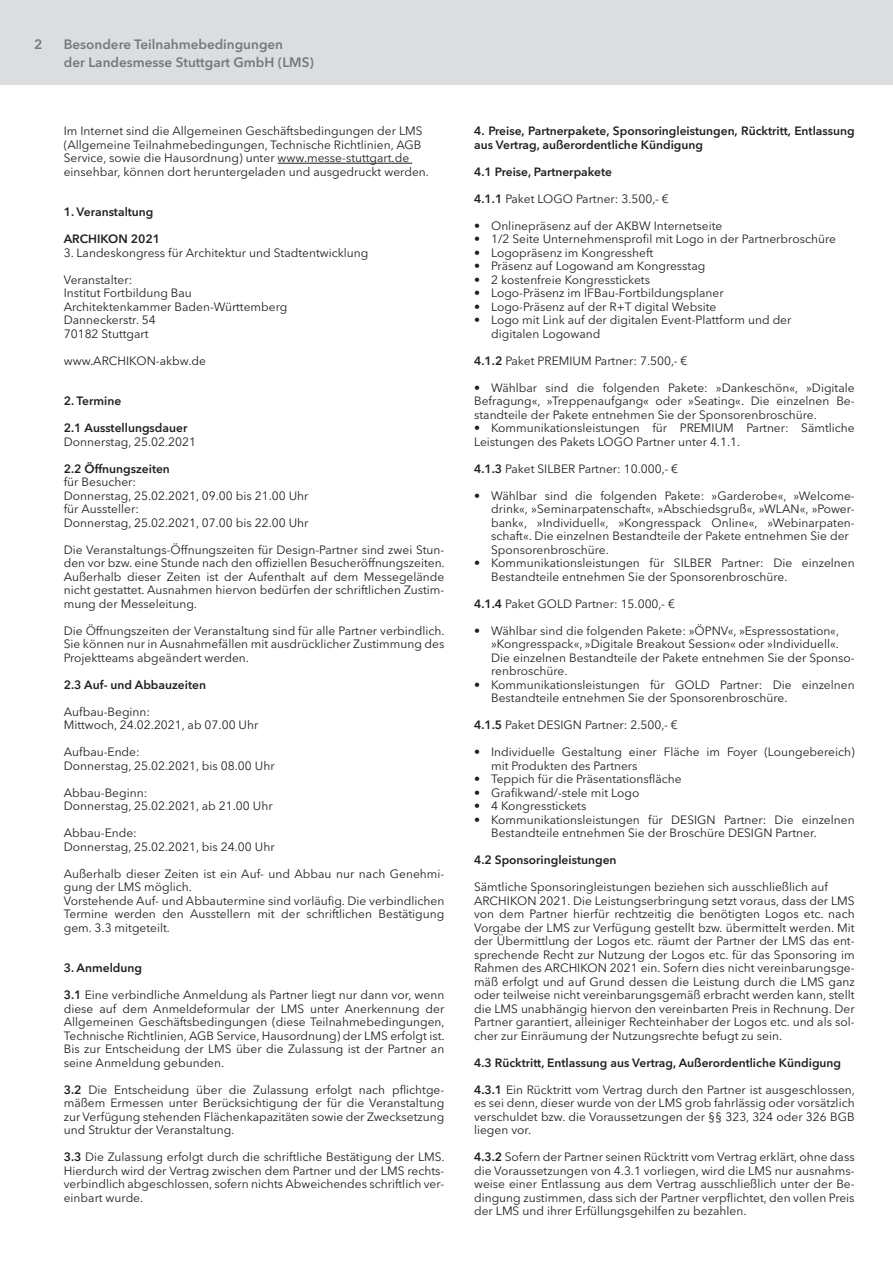
<style>
.page{position:relative;width:893px;height:1263px;background:#fff}
.page>*{position:absolute;margin:0;border:0;box-sizing:border-box;transform-origin:0 0}
.t1{font:600 13.5px/18px "Avenir Next LT Pro";color:#76787b}
.t2{font:12px/13.5px "Avenir Next LT Pro";color:#231f20}
.t3{font:600 12px/13.5px "Avenir Next LT Pro";color:#231f20}
.s1{font-weight:600}
</style>
<div class="page">
<div style="left:0;top:0;width:893px;height:85px;background:#dcdddf"></div>
<hr style="left:278px;top:163px;width:134px;height:1px;background:#231f20">
<p class="t1" style="left:34px;top:36px;width:10px">2</p>
<p class="t1" style="left:64px;top:36px;width:252px">Besondere Teilnahmebedingungen<br>der Landesmesse Stuttgart GmbH (LMS)</p>
<p class="t2" style="left:64px;top:124px;width:367px">Im Internet sind die Allgemeinen Geschäftsbedingungen der LMS (Allgemeine Teilnahmebedingungen, Technische Richtlinien, AGB Service, sowie die Hausordnung) unter www.messe-stuttgart.de einsehbar, können dort heruntergeladen und ausgedruckt werden.</p>
<p class="t3" style="left:64px;top:205px;width:91px">1. Veranstaltung</p>
<p class="t3" style="left:64px;top:232px;width:98px">ARCHIKON 2021</p>
<p class="t2" style="left:64px;top:246px;width:306px">3. Landeskongress für Architektur und Stadtentwicklung</p>
<p class="t2" style="left:64px;top:273px;width:225px">Veranstalter:<br>Institut Fortbildung Bau<br>Architektenkammer Baden-Württemberg<br>Danneckerstr. 54<br>70182 Stuttgart</p>
<p class="t2" style="left:64px;top:354px;width:144px">www.ARCHIKON-akbw.de</p>
<p class="t3" style="left:64px;top:394px;width:59px">2. Termine</p>
<p class="t3" style="left:64px;top:421px;width:125px">2.1 Ausstellungsdauer</p>
<p class="t2" style="left:64px;top:435px;width:134px">Donnerstag, 25.02.2021</p>
<p class="t3" style="left:64px;top:462px;width:108px">2.2 Öffnungszeiten</p>
<p class="t2" style="left:64px;top:475px;width:246px">für Besucher:<br>Donnerstag, 25.02.2021, 09.00 bis 21.00 Uhr für Aussteller:<br>Donnerstag, 25.02.2021, 07.00 bis 22.00 Uhr</p>
<p class="t2" style="left:64px;top:543px;width:382px;text-align:justify">Die Veranstaltungs-Öffnungszeiten für Design-Partner sind zwei Stun&shy;den vor bzw. eine Stunde nach den offiziellen Besucheröffnungszeiten.<br>Außerhalb dieser Zeiten ist der Aufenthalt auf dem Messegelände nicht gestattet. Ausnahmen hiervon bedürfen der schriftlichen Zustim&shy;mung der Messeleitung.</p>
<p class="t2" style="left:64px;top:624px;width:382px;text-align:justify">Die Öffnungszeiten der Veranstaltung sind für alle Partner verbindlich.<br>Sie können nur in Ausnahmefällen mit ausdrücklicher Zustimmung des Projektteams abgeändert werden.</p>
<p class="t3" style="left:64px;top:678px;width:144px">2.3 Auf- und Abbauzeiten</p>
<p class="t2" style="left:64px;top:705px;width:196px">Aufbau-Beginn:<br>Mittwoch, 24.02.2021, ab 07.00 Uhr</p>
<p class="t2" style="left:64px;top:745px;width:212px">Aufbau-Ende:<br>Donnerstag, 25.02.2021, bis 08.00 Uhr</p>
<p class="t2" style="left:64px;top:786px;width:210px">Abbau-Beginn:<br>Donnerstag, 25.02.2021, ab 21.00 Uhr</p>
<p class="t2" style="left:64px;top:826px;width:212px">Abbau-Ende:<br>Donnerstag, 25.02.2021, bis 24.00 Uhr</p>
<p class="t2" style="left:64px;top:867px;width:382px">Außerhalb dieser Zeiten ist ein Auf- und Abbau nur nach Genehmi&shy;gung der LMS möglich.<br>Vorstehende Auf- und Abbautermine sind vorläufig. Die verbindlichen Termine werden den Ausstellern mit der schriftlichen Bestätigung gem. 3.3 mitgeteilt.</p>
<p class="t3" style="left:64px;top:961px;width:80px">3. Anmeldung</p>
<p class="t2" style="left:64px;top:988px;width:382px;text-align:justify"><span class="s1">3.1</span> Eine verbindliche Anmeldung als Partner liegt nur dann vor, wenn diese auf dem Anmeldeformular der LMS unter Anerkennung der Allgemeinen Geschäftsbedingungen (diese Teilnahmebedingungen, Technische Richtlinien, AGB Service, Hausordnung) der LMS erfolgt ist.<br>Bis zur Entscheidung der LMS über die Zulassung ist der Partner an seine Anmeldung gebunden.</p>
<p class="t2" style="left:64px;top:1083px;width:382px;text-align:justify"><span class="s1">3.2</span> Die Entscheidung über die Zulassung erfolgt nach pflichtge&shy;mäßem Ermessen unter Berücksichtigung der für die Veranstaltung zur Verfügung stehenden Flächenkapazitäten sowie der Zwecksetzung und Struktur der Veranstaltung.</p>
<p class="t2" style="left:64px;top:1150px;width:382px;text-align:justify"><span class="s1">3.3</span> Die Zulassung erfolgt durch die schriftliche Bestätigung der LMS.<br>Hierdurch wird der Vertrag zwischen dem Partner und der LMS rechts&shy;verbindlich abgeschlossen, sofern nichts Abweichendes schriftlich ver&shy;einbart wurde.</p>
<p class="t3" style="left:474px;top:124px;width:382px">4. Preise, Partnerpakete, Sponsoringleistungen, Rücktritt, Entlassung aus Vertrag, außerordentliche Kündigung</p>
<p class="t3" style="left:474px;top:165px;width:139px">4.1 Preise, Partnerpakete</p>
<p class="t2" style="left:474px;top:192px;width:196px"><span class="s1">4.1.1</span> Paket LOGO Partner: 3.500,- €</p>
<p class="t2" style="left:474px;top:219px;width:250px">• Onlinepräsenz auf der AKBW Internetseite</p>
<p class="t2" style="left:474px;top:232px;width:363px">• 1/2 Seite Unternehmensprofil mit Logo in der Partnerbroschüre</p>
<p class="t2" style="left:474px;top:246px;width:181px">• Logopräsenz im Kongressheft</p>
<p class="t2" style="left:474px;top:259px;width:233px">• Präsenz auf Logowand am Kongresstag</p>
<p class="t2" style="left:474px;top:273px;width:177px">• 2 kostenfreie Kongresstickets</p>
<p class="t2" style="left:474px;top:286px;width:251px">• Logo-Präsenz im IFBau-Fortbildungsplaner</p>
<p class="t2" style="left:474px;top:300px;width:244px">• Logo-Präsenz auf der R+T digital Website</p>
<p class="t2" style="left:491px;top:313px;width:302px;text-indent:-17px">• Logo mit Link auf der digitalen Event-Plattform und der digitalen Logowand</p>
<p class="t2" style="left:474px;top:354px;width:215px"><span class="s1">4.1.2</span> Paket PREMIUM Partner: 7.500,- €</p>
<p class="t2" style="left:474px;top:381px;width:382px;text-align:justify">• Wählbar sind die folgenden Pakete: »Dankeschön«, »Digitale Befragung«, »Treppenaufgang« oder »Seating«. Die einzelnen Be&shy;standteile der Pakete entnehmen Sie der Sponsorenbroschüre.</p>
<p class="t2" style="left:474px;top:421px;width:382px">• Kommunikationsleistungen für PREMIUM Partner: Sämtliche<br>Leistungen des Pakets LOGO Partner unter 4.1.1.</p>
<p class="t2" style="left:474px;top:462px;width:206px"><span class="s1">4.1.3</span> Paket SILBER Partner: 10.000,- €</p>
<p class="t2" style="left:491px;top:489px;width:365px;text-indent:-17px">• Wählbar sind die folgenden Pakete: »Garderobe«, »Welcome&shy;drink«, »Seminarpatenschaft«, »Abschiedsgruß«, »WLAN«, »Power&shy;bank«, »Individuell«, »Kongresspack Online«, »Webinarpaten&shy;schaft«. Die einzelnen Bestandteile der Pakete entnehmen Sie der Sponsorenbroschüre.</p>
<p class="t2" style="left:491px;top:556px;width:365px;text-indent:-17px">• Kommunikationsleistungen für SILBER Partner: Die einzelnen<br>Bestandteile entnehmen Sie der Sponsorenbroschüre.</p>
<p class="t2" style="left:474px;top:597px;width:202px"><span class="s1">4.1.4</span> Paket GOLD Partner: 15.000,- €</p>
<p class="t2" style="left:491px;top:624px;width:365px;text-indent:-17px">• Wählbar sind die folgenden Pakete: »ÖPNV«, »Espressostation«, »Kongresspack«, »Digitale Breakout Session« oder »Individuell«.<br>Die einzelnen Bestandteile der Pakete entnehmen Sie der Sponso&shy;renbroschüre.</p>
<p class="t2" style="left:491px;top:678px;width:365px;text-indent:-17px">• Kommunikationsleistungen für GOLD Partner: Die einzelnen<br>Bestandteile entnehmen Sie der Sponsorenbroschüre.</p>
<p class="t2" style="left:474px;top:718px;width:205px"><span class="s1">4.1.5</span> Paket DESIGN Partner: 2.500,- €</p>
<p class="t2" style="left:491px;top:745px;width:365px;text-indent:-17px">• Individuelle Gestaltung einer Fläche im Foyer (Loungebereich) mit Produkten des Partners</p>
<p class="t2" style="left:474px;top:772px;width:209px">• Teppich für die Präsentationsfläche</p>
<p class="t2" style="left:474px;top:786px;width:167px">• Grafikwand/-stele mit Logo</p>
<p class="t2" style="left:474px;top:799px;width:114px">• 4 Kongresstickets</p>
<p class="t2" style="left:491px;top:813px;width:365px;text-indent:-17px">• Kommunikationsleistungen für DESIGN Partner: Die einzelnen<br>Bestandteile entnehmen Sie der Broschüre DESIGN Partner.</p>
<p class="t3" style="left:474px;top:853px;width:144px">4.2 Sponsoringleistungen</p>
<p class="t2" style="left:474px;top:880px;width:382px">Sämtliche Sponsoringleistungen beziehen sich ausschließlich auf ARCHIKON 2021. Die Leistungserbringung setzt voraus, dass der LMS von dem Partner hierfür rechtzeitig die benötigten Logos etc. nach Vorgabe der LMS zur Verfügung gestellt bzw. übermittelt werden. Mit der Übermittlung der Logos etc. räumt der Partner der LMS das ent&shy;sprechende Recht zur Nutzung der Logos etc. für das Sponsoring im Rahmen des ARCHIKON 2021 ein. Sofern dies nicht vereinbarungsge&shy;mäß erfolgt und auf Grund dessen die Leistung durch die LMS ganz oder teilweise nicht vereinbarungsgemäß erbracht werden kann, stellt die LMS unabhängig hiervon den vereinbarten Preis in Rechnung. Der Partner garantiert, alleiniger Rechteinhaber der Logos etc. und als sol&shy;cher zur Einräumung der Nutzungsrechte befugt zu sein.</p>
<p class="t3" style="left:474px;top:1056px;width:369px">4.3 Rücktritt, Entlassung aus Vertrag, Außerordentliche Kündigung</p>
<p class="t2" style="left:474px;top:1083px;width:382px;text-align:justify"><span class="s1">4.3.1</span> Ein Rücktritt vom Vertrag durch den Partner ist ausgeschlossen, es sei denn, dieser wurde von der LMS grob fahrlässig oder vorsätzlich verschuldet bzw. die Voraussetzungen der §§ 323, 324 oder 326 BGB liegen vor.</p>
<p class="t2" style="left:474px;top:1150px;width:382px;text-align:justify"><span class="s1">4.3.2</span> Sofern der Partner seinen Rücktritt vom Vertrag erklärt, ohne dass die Voraussetzungen von 4.3.1 vorliegen, wird die LMS nur ausnahms&shy;weise einer Entlassung aus dem Vertrag ausschließlich unter der Be&shy;dingung zustimmen, dass sich der Partner verpflichtet, den vollen Preis der LMS und ihrer Erfüllungsgehilfen zu bezahlen.</p>
</div>
